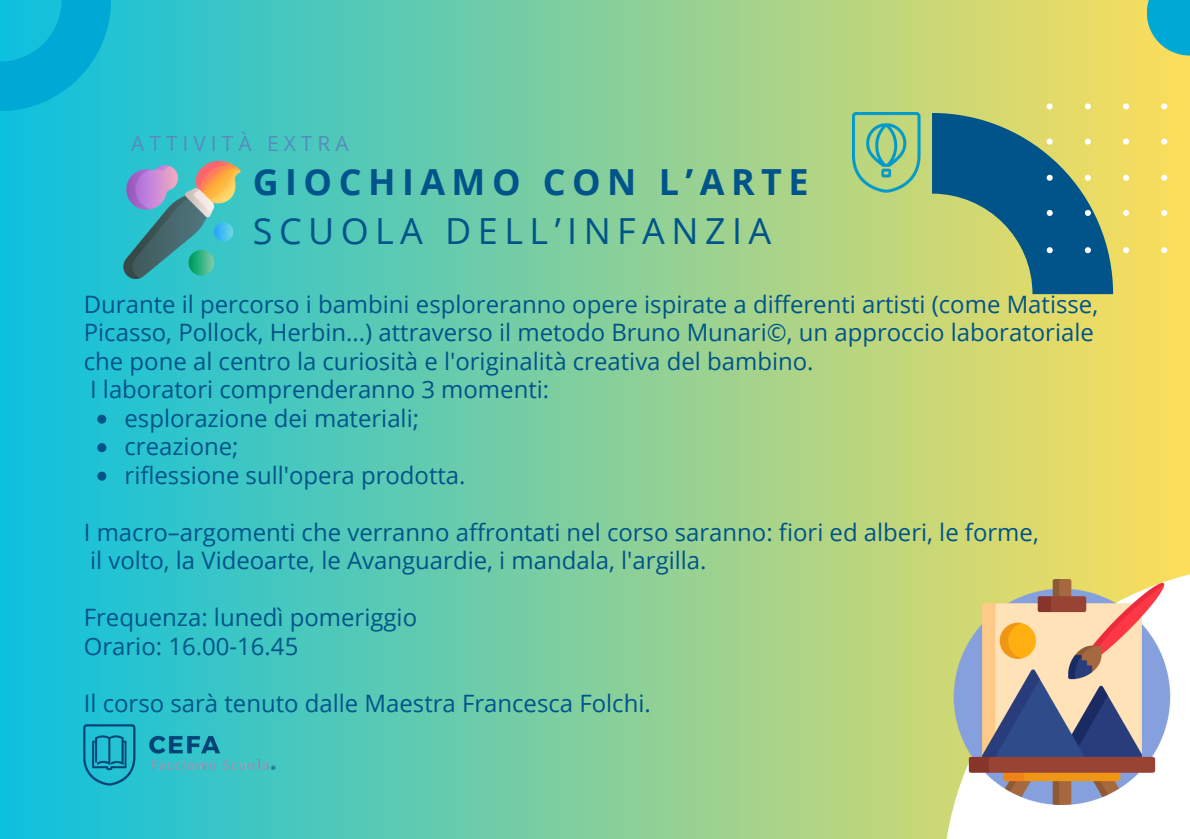
<style>
.page{position:relative;width:1190px;height:839px;background:#fff}
.page>*{position:absolute;margin:0;border:0;box-sizing:border-box;transform-origin:0 0}
.t1{font:36px/49.4px "Open Sans";letter-spacing:.18em;color:#00548a}
.t2{font:24px/28.4px "Open Sans";color:#00548a}
.t3{font:20.8px "Open Sans";letter-spacing:.24em;color:#558cbd}
.s1{font-weight:700}
</style>
<div class="page">
<div style="left:0;top:0;width:1190px;height:838px;background:linear-gradient(to right,#0bc0df,#fdde5a)"></div>
<svg style="left:0;top:0;width:111px;height:111px;background:#0ab3d7"></svg>
<svg style="left:1147px;top:0;width:43px;height:56px;background:#2ab1c0"></svg>
<svg style="left:942px;top:564px;width:248px;height:274px"></svg>
<svg style="left:932px;top:103px;width:258px;height:191px;background:#93aa74"></svg>
<svg style="left:97px;top:414px;width:9px;height:9px"></svg>
<svg style="left:97px;top:443px;width:9px;height:9px"></svg>
<svg style="left:97px;top:471px;width:9px;height:9px"></svg>
<img style="left:84px;top:724px;width:196px;height:65px">
<img style="left:853px;top:113px;width:72px;height:85px">
<img style="left:950px;top:579px;width:225px;height:225px">
<img style="left:124px;top:161px;width:117px;height:117px">
<p class="t3" style="left:131px;top:128px;width:219px">ATTIVITÀ EXTRA</p>
<p class="t1" style="left:253px;top:156px;width:557px"><span class="s1">GIOCHIAMO CON L’ARTE<br></span>SCUOLA DELL’INFANZIA</p>
<p class="t2" style="left:84px;top:289px;width:1016px">Durante il percorso i bambini esploreranno opere ispirate a differenti artisti (come Matisse,<br>Picasso, Pollock, Herbin...) attraverso il metodo Bruno Munari©, un approccio laboratoriale che pone al centro la curiosità e l'originalità creativa del bambino.</p>
<p class="t2" style="left:90px;top:374px;width:461px">I laboratori comprenderanno 3 momenti:</p>
<p class="t2" style="left:125px;top:403px;width:296px">esplorazione dei materiali;</p>
<p class="t2" style="left:125px;top:431px;width:116px">creazione;</p>
<p class="t2" style="left:125px;top:460px;width:343px">riflessione sull'opera prodotta.</p>
<p class="t2" style="left:84px;top:517px;width:956px">I macro–argomenti che verranno affrontati nel corso saranno: fiori ed alberi, le forme,</p>
<p class="t2" style="left:90px;top:545px;width:618px">il volto, la Videoarte, le Avanguardie, i mandala, l'argilla.</p>
<p class="t2" style="left:84px;top:602px;width:335px">Frequenza: lunedì pomeriggio</p>
<p class="t2" style="left:84px;top:631px;width:216px">Orario: 16.00-16.45</p>
<p class="t2" style="left:84px;top:688px;width:568px">Il corso sarà tenuto dalle Maestra Francesca Folchi.</p>
</div>
